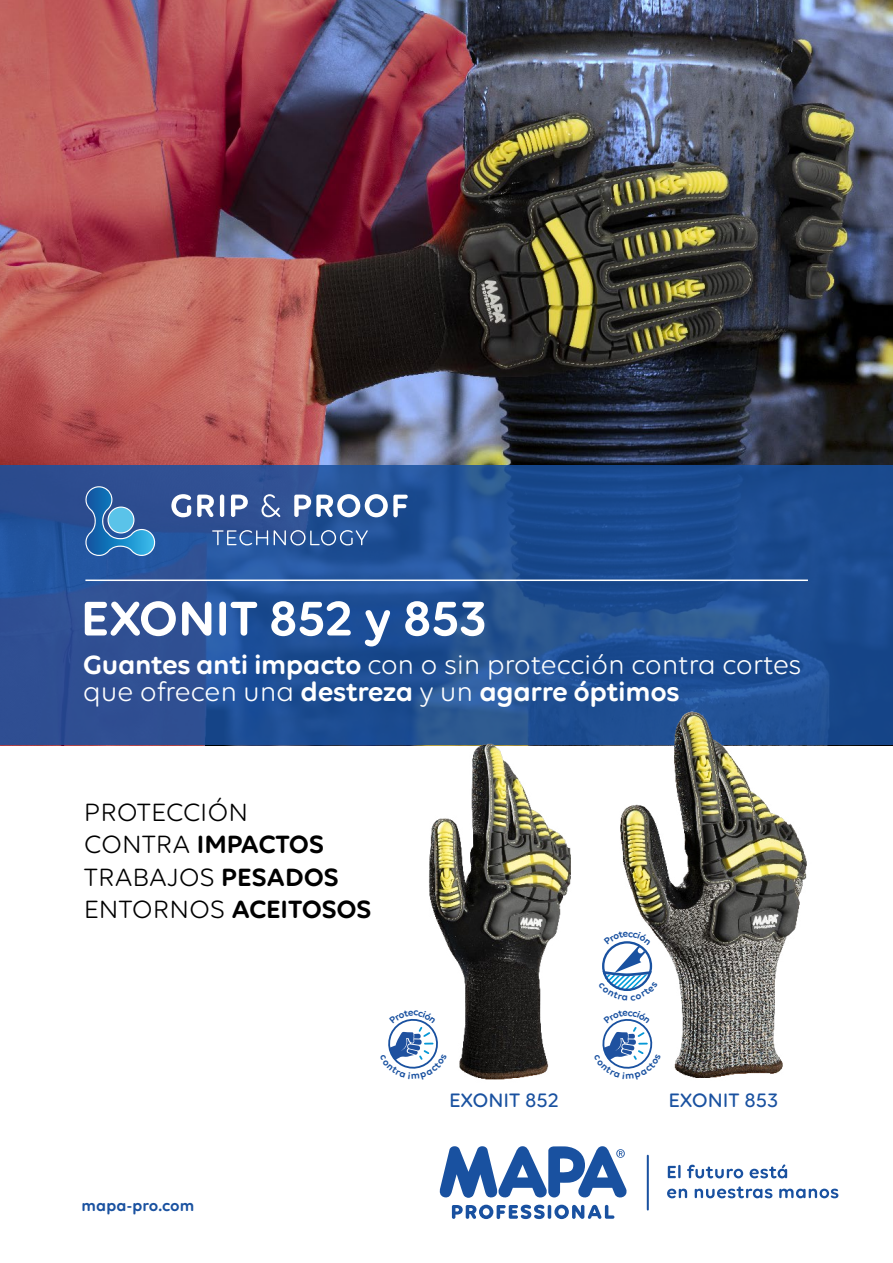
<style>
.page{position:relative;width:893px;height:1263px;background:#fff}
.page>*{position:absolute;margin:0;border:0;box-sizing:border-box;transform-origin:0 0}
.t1{font:600 52.5px "Volte Rounded";color:#fff}
.t2{font:28.5px/27px "Volte Rounded";letter-spacing:-.01em;color:#fff}
.t3{font:27px/32.4px "Volte Rounded";color:#000}
.t4{font:500 21px "Volte Rounded";color:#1951a0}
.t5{font:600 16.5px "Volte Rounded";letter-spacing:.01em;color:#1951a0}
.s1{font-weight:600}
</style>
<div class="page">
<svg style="left:439px;top:1146px;width:188px;height:73px"></svg>
<hr style="left:647px;top:1156px;width:2px;height:53px;background:#1951a0">
<svg style="left:668px;top:1165px;width:13px;height:13px"></svg>
<svg style="left:687px;top:1165px;width:56px;height:13px"></svg>
<svg style="left:750px;top:1164px;width:37px;height:14px"></svg>
<svg style="left:667px;top:1188px;width:20px;height:10px"></svg>
<svg style="left:695px;top:1186px;width:77px;height:12px"></svg>
<svg style="left:779px;top:1188px;width:59px;height:10px"></svg>
<img style="left:0;top:0;width:893px;height:466px">
<svg style="left:0;top:466px;width:893px;height:279px;background:#224f94"></svg>
<img style="left:424px;top:741px;width:152px;height:339px">
<img style="left:614px;top:709px;width:199px;height:369px">
<hr style="left:85px;top:579px;width:723px;height:2px;background:#fff">
<svg style="left:171px;top:494px;width:20px;height:23px"></svg>
<svg style="left:197px;top:495px;width:17px;height:22px"></svg>
<hr style="left:220px;top:494px;width:4px;height:23px;background:#fff;border-radius:2px">
<svg style="left:231px;top:495px;width:17px;height:22px"></svg>
<svg style="left:262px;top:494px;width:18px;height:23px"></svg>
<svg style="left:294px;top:494px;width:114px;height:23px"></svg>
<svg style="left:212px;top:530px;width:56px;height:15px"></svg>
<svg style="left:274px;top:530px;width:94px;height:15px"></svg>
<svg style="left:85px;top:486px;width:71px;height:70px;background:#3a77b2"></svg>
<svg style="left:388px;top:1010px;width:59px;height:70px"></svg>
<svg style="left:602px;top:1010px;width:59px;height:68px"></svg>
<svg style="left:602px;top:931px;width:56px;height:70px"></svg>
<h1 class="t1" style="left:81px;top:587px;width:407px">EXONIT 852 y 853</h1>
<p class="t2" style="left:83px;top:651px;width:720px"><span class="s1">Guantes anti impacto</span> con o sin protección contra cortes que ofrecen una <span class="s1">destreza</span> y un <span class="s1">agarre óptimos</span></p>
<p class="t3" style="left:84px;top:795px;width:289px">PROTECCIÓN<br>CONTRA <span class="s1">IMPACTOS<br></span>TRABAJOS <span class="s1">PESADOS<br></span>ENTORNOS <span class="s1">ACEITOSOS</span></p>
<p class="t5" style="left:81px;top:1196px;width:115px">mapa-pro.com</p>
<p class="t4" style="left:449px;top:1087px;width:111px">EXONIT 852</p>
<p class="t4" style="left:668px;top:1087px;width:111px">EXONIT 853</p>
</div>
